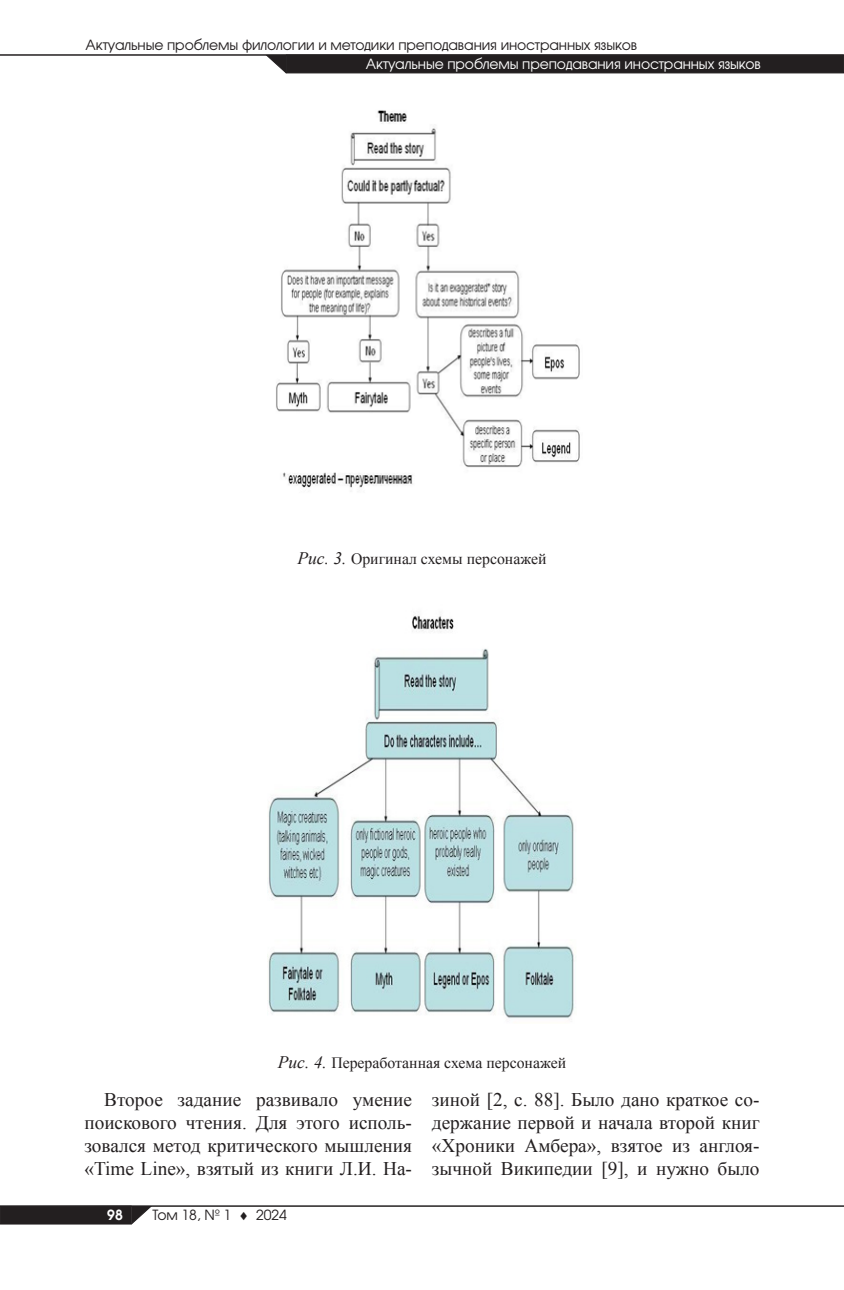
<style>
.page{position:relative;width:844px;height:1290px;background:#fff}
.page>*{position:absolute;margin:0;border:0;box-sizing:border-box;transform-origin:0 0}
.ОСНОВНОЙ{font:19.25px/23.1px "Times New Roman";color:#231f20;text-align:justify}
.рис_1_столбик{font:15.75px "Times New Roman";color:#231f20}
.t1{font:14px "AG Avalanche C";letter-spacing:-.01em;color:#231f20}
.t2{font:14px "AG Avalanche C";letter-spacing:-.01em;color:#fff}
.t3{font:700 14px "AG Avalanche C";color:#fff}
.s1{font-style:italic;font-size:17.5px}
</style>
<div class="page">
<div style="left:286px;top:55px;width:557px;height:18px;background:#231f20"></div>
<hr style="left:0;top:55px;width:843px;height:1px;background:#231f20">
<svg style="left:264px;top:55px;width:23px;height:19px"></svg>
<hr style="left:0;top:1205px;width:843px;height:1px;background:#231f20">
<div style="left:0;top:1206px;width:131px;height:18px;background:#231f20"></div>
<div style="left:0;top:1205px;width:131px;height:19px;border:1px solid #231f20"></div>
<svg style="left:130px;top:1205px;width:23px;height:20px"></svg>
<img style="left:276px;top:110px;width:304px;height:378px">
<img style="left:267px;top:615px;width:307px;height:403px">
<p class="t1" style="left:86px;top:36px;width:553px">Актуальные проблемы филологии и методики преподавания иностранных языков</p>
<p class="t2" style="left:366px;top:55px;width:396px">Актуальные проблемы преподавания иностранных языков</p>
<p class="рис_1_столбик" style="left:297px;top:548px;width:250px"><span class="s1">Рис. 3.</span> Оригинал схемы персонажей</p>
<p class="рис_1_столбик" style="left:278px;top:1052px;width:290px"><span class="s1">Рис. 4.</span> Переработанная схема персонажей</p>
<p class="ОСНОВНОЙ" style="left:84px;top:1088px;width:329px;text-indent:20px">Второе задание развивало умение поискового чтения. Для этого исполь&shy;зовался метод критического мышления «Time Line», взятый из книги Л.И. На-</p>
<p class="ОСНОВНОЙ" style="left:432px;top:1088px;width:329px">зиной [2, с. 88]. Было дано краткое со&shy;держание первой и начала второй книг «Хроники Амбера», взятое из англоя&shy;зычной Википедии [9], и нужно было</p>
<p class="t3" style="left:107px;top:1206px;width:17px">98</p>
<p class="t1" style="left:152px;top:1206px;width:136px">Том 18, № 1 ♦ 2024</p>
</div>
